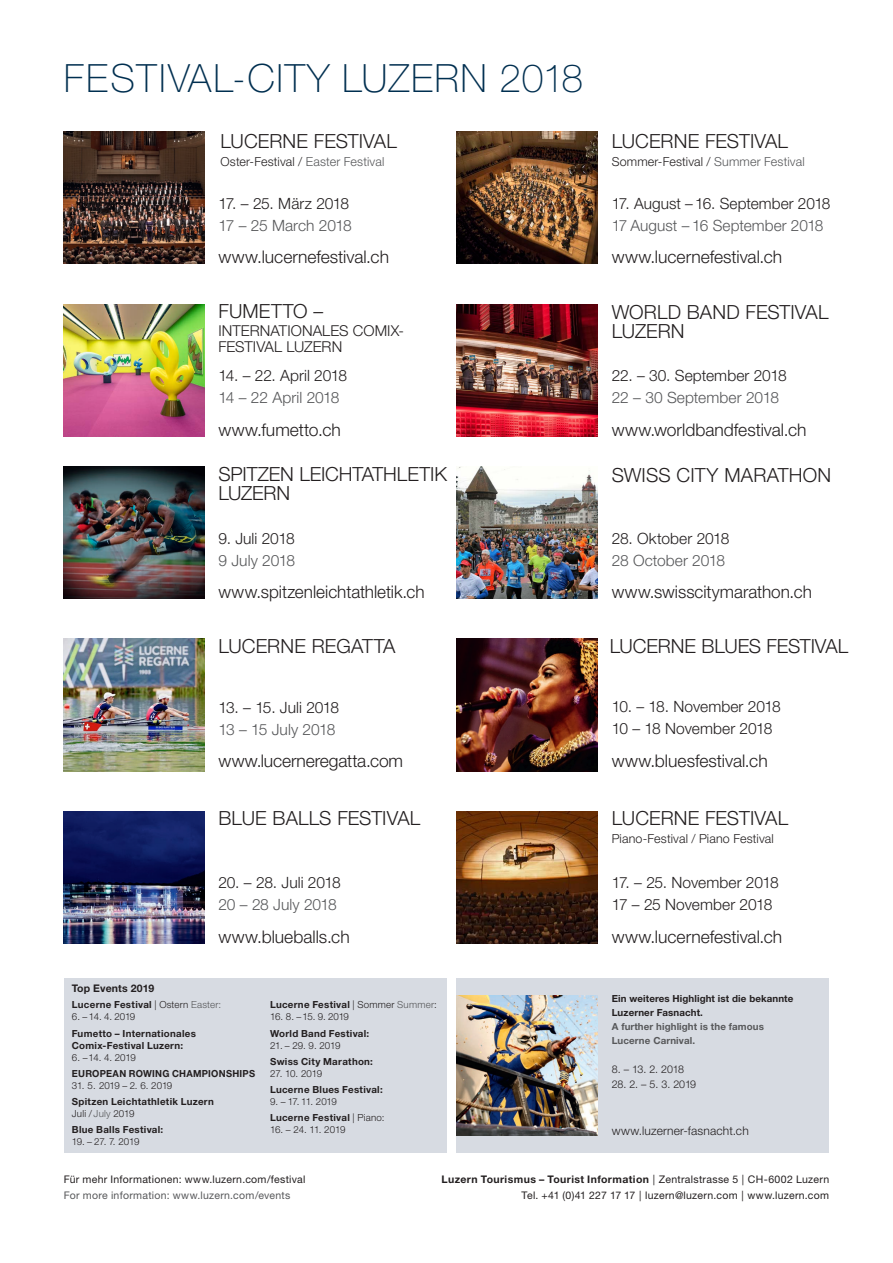
<style>
.page{position:relative;width:893px;height:1263px;background:#fff}
.page>*{position:absolute;margin:0;border:0;box-sizing:border-box;transform-origin:0 0}
.t1{font:100 39px "Helvetica Neue LT Std";letter-spacing:.04em;color:#002f50}
.t2{font:300 19.5px/19.2px "Helvetica Neue LT Std";color:#231f20}
.t3{font:300 17.4px "Helvetica Neue LT Std";color:#231f20}
.t4{font:300 15.6px/21.8px "Helvetica Neue LT Std";letter-spacing:-.01em;color:#231f20}
.t5{font:300 15.6px "Helvetica Neue LT Std";letter-spacing:-.01em;color:#57585a}
.t6{font:300 15px "Helvetica Neue LT Std";color:#231f20}
.t7{font:300 12.45px "Helvetica Neue LT Std";letter-spacing:.015em;color:#231f20}
.t8{font:300 12px "Helvetica Neue LT Std";letter-spacing:.015em;color:#231f20}
.t9{font:300 10.65px "Helvetica Neue LT Std";letter-spacing:-.02em;color:#231f20}
.t10{font:10.5px/16.5px "Helvetica Neue LT Std";letter-spacing:.025em;color:#231f20;text-align:right}
.t11{font:10.5px "Helvetica Neue LT Std";letter-spacing:.03em;color:#57585a}
.t12{font:700 10.5px "Helvetica Neue LT Std";letter-spacing:.01em;color:#231f20}
.t13{font:700 9.75px/12px "Helvetica Neue LT Std";letter-spacing:.03em;color:#231f20}
.t14{font:300 9.75px/16.2px "Helvetica Neue LT Std";letter-spacing:-.02em;color:#231f20}
.t15{font:700 9.75px/14px "Helvetica Neue LT Std";letter-spacing:.01em;color:#231f20}
.t16{font:700 9.75px/14px "Helvetica Neue LT Std";letter-spacing:.01em;color:#57585a}
.t17{font:700 9.75px "Helvetica Neue LT Std";letter-spacing:.03em;color:#231f20;scale:.96 1}
.s1{color:#57585a}
.s2{font-weight:300}
.s3{font-weight:300;color:#57585a}
.s4{font-weight:700}
</style>
<div class="page">
<img style="left:457px;top:304px;width:141px;height:132px">
<img style="left:457px;top:467px;width:141px;height:132px">
<img style="left:457px;top:639px;width:141px;height:132px">
<img style="left:457px;top:811px;width:141px;height:132px">
<img style="left:64px;top:304px;width:141px;height:132px">
<img style="left:64px;top:132px;width:141px;height:132px">
<img style="left:457px;top:132px;width:141px;height:132px">
<img style="left:64px;top:639px;width:141px;height:132px">
<img style="left:64px;top:467px;width:141px;height:132px">
<img style="left:64px;top:811px;width:141px;height:133px">
<div style="left:457px;top:978px;width:372px;height:174px;background:#d7dbe2"></div>
<div style="left:64px;top:978px;width:382px;height:174px;background:#d7dbe2"></div>
<img style="left:457px;top:995px;width:140px;height:140px">
<h1 class="t1" style="left:64px;top:55px;width:521px">FESTIVAL-CITY LUZERN 2018</h1>
<h2 class="t2" style="left:221px;top:131px;width:178px">LUCERNE FESTIVAL</h2>
<p class="t7" style="left:221px;top:154px;width:165px">Oster-Festival / <span class="s1">Easter Festival</span></p>
<h3 class="t4" style="left:218px;top:192px;width:132px">17. – 25. März 2018</h3>
<h3 class="t5" style="left:218px;top:216px;width:135px">17 – 25 March 2018</h3>
<h3 class="t3" style="left:218px;top:247px;width:172px">www.lucernefestival.ch</h3>
<h2 class="t2" style="left:218px;top:301px;width:25px">Fumetto</h2>
<h2 class="t2" style="left:314px;top:301px;width:11px">–</h2>
<h3 class="t6" style="left:218px;top:321px;width:14px">Internationales</h3>
<h3 class="t6" style="left:353px;top:321px;width:21px">Comi</h3>
<h3 class="t6" style="left:391px;top:321px;width:15px">x-</h3>
<h3 class="t6" style="left:218px;top:338px;width:17px">Festival</h3>
<h3 class="t6" style="left:286px;top:338px;width:37px">Luzern</h3>
<h3 class="t4" style="left:218px;top:364px;width:130px">14. – 22. April 2018</h3>
<h3 class="t5" style="left:218px;top:388px;width:123px">14 – 22 April 2018</h3>
<h3 class="t3" style="left:218px;top:419px;width:124px">www.fumetto.ch</h3>
<h2 class="t2" style="left:612px;top:131px;width:178px">LUCERNE FESTIVAL</h2>
<p class="t7" style="left:612px;top:154px;width:194px">Sommer-Festival / <span class="s1">Summer Festival</span></p>
<h3 class="t4" style="left:612px;top:192px;width:220px">17. August – 16. September 2018</h3>
<h3 class="t5" style="left:612px;top:216px;width:213px">17 August – 16 September 2018</h3>
<h3 class="t3" style="left:612px;top:247px;width:172px">www.lucernefestival.ch</h3>
<h2 class="t2" style="left:612px;top:302px;width:218px">WORLD BAND FESTIVAL<br>LUZERN</h2>
<h3 class="t4" style="left:612px;top:364px;width:177px">22. – 30. September 2018</h3>
<h3 class="t5" style="left:612px;top:388px;width:169px">22 – 30 September 2018</h3>
<h3 class="t3" style="left:612px;top:419px;width:196px">www.worldbandfestival.ch</h3>
<h2 class="t2" style="left:218px;top:464px;width:230px">SPITZEN LEICHTATHLETIK<br>LUZERN</h2>
<h2 class="t2" style="left:612px;top:465px;width:25px">Swiss</h2>
<h2 class="t2" style="left:676px;top:465px;width:62px">cit y marathon</h2>
<h3 class="t4" style="left:218px;top:527px;width:78px">9. Juli 2018</h3>
<h3 class="t5" style="left:218px;top:551px;width:78px">9 July 2018</h3>
<h3 class="t3" style="left:218px;top:582px;width:208px">www.spitzenleichtathletik.ch</h3>
<h3 class="t4" style="left:612px;top:527px;width:119px">28. Oktober 2018</h3>
<h3 class="t5" style="left:612px;top:551px;width:115px">28 October 2018</h3>
<h3 class="t3" style="left:612px;top:581px;width:202px">www.swisscitymarathon.ch</h3>
<h2 class="t2" style="left:218px;top:636px;width:24px">Lucerne</h2>
<h2 class="t2" style="left:312px;top:636px;width:52px">Regatta</h2>
<h2 class="t2" style="left:610px;top:636px;width:24px">Lucerne</h2>
<h2 class="t2" style="left:701px;top:636px;width:26px">Blues</h2>
<h2 class="t2" style="left:767px;top:636px;width:22px">Festival</h2>
<h3 class="t4" style="left:218px;top:696px;width:122px">13. – 15. Juli 2018</h3>
<h3 class="t5" style="left:218px;top:719px;width:119px">13 – 15 July 2018</h3>
<h3 class="t3" style="left:218px;top:750px;width:186px">www.lucerneregatta.com</h3>
<h2 class="t2" style="left:218px;top:808px;width:203px">BLUE BALLS FESTIVAL</h2>
<p class="t12" style="left:72px;top:982px;width:84px">Top Events 2019</p>
<h3 class="t4" style="left:218px;top:871px;width:124px">20. – 28. Juli 2018</h3>
<h3 class="t5" style="left:218px;top:895px;width:120px">20 – 28 July 2018</h3>
<h3 class="t3" style="left:218px;top:926px;width:133px">www.blueballs.ch</h3>
<p class="t13" style="left:72px;top:999px;width:151px">Lucerne Festival <span class="s2">| Ostern</span> <span class="s3">Easter:</span></p>
<p class="t14" style="left:72px;top:1009px;width:65px">6. – 14. 4. 2019</p>
<p class="t13" style="left:72px;top:1027px;width:126px">Fumetto – Internationales<br>Comix-Festival Luzern:</p>
<p class="t14" style="left:72px;top:1049px;width:66px">6. – 14. 4. 2019</p>
<p class="t17" style="left:72px;top:1067px;width:192px">EUROPEAN ROWING CHAMPIONSHIPS</p>
<p class="t14" style="left:72px;top:1077px;width:102px">31. 5. 2019 – 2. 6. 2019</p>
<p class="t13" style="left:72px;top:1095px;width:144px">Spitzen Leichtathletik Luzern<br><span class="s2">Juli /</span> <span class="s3">July</span> <span class="s2">2019</span></p>
<p class="t13" style="left:72px;top:1124px;width:93px">Blue Balls Festival:</p>
<p class="t14" style="left:72px;top:1134px;width:69px">19. – 27. 7. 2019</p>
<p class="t13" style="left:270px;top:999px;width:168px">Lucerne Festival <span class="s2">| Sommer</span> <span class="s3">Summer</span><span class="s2">:</span></p>
<p class="t14" style="left:270px;top:1009px;width:80px">16. 8. – 15. 9. 2019</p>
<p class="t13" style="left:270px;top:1027px;width:101px">World Band Festival:</p>
<p class="t14" style="left:270px;top:1037px;width:72px">21. – 29. 9. 2019</p>
<p class="t13" style="left:270px;top:1055px;width:105px">Swiss City Marathon:</p>
<p class="t14" style="left:270px;top:1065px;width:54px">27. 10. 2019</p>
<p class="t13" style="left:270px;top:1083px;width:114px">Lucerne Blues Festival:</p>
<p class="t14" style="left:270px;top:1093px;width:116px">9. – 17. 11. 2019<br><span class="s4">Lucerne Festival</span> | Piano:</p>
<p class="t14" style="left:270px;top:1122px;width:77px">16. – 24. 11. 2019</p>
<h3 class="t4" style="left:612px;top:696px;width:171px">10. – 18. November 2018<br>10 – 18 November 2018</h3>
<h3 class="t3" style="left:612px;top:750px;width:157px">www.bluesfestival.ch</h3>
<h2 class="t2" style="left:612px;top:808px;width:24px">Lucerne</h2>
<h2 class="t2" style="left:705px;top:808px;width:22px">Festival</h2>
<p class="t7" style="left:612px;top:831px;width:164px">Piano-Festival / Piano Festival</p>
<h3 class="t4" style="left:612px;top:871px;width:169px">17. – 25. November 2018<br>17 – 25 November 2018</h3>
<h3 class="t3" style="left:612px;top:926px;width:172px">www.lucernefestival.ch</h3>
<p class="t15" style="left:612px;top:991px;width:183px">Ein weiteres Highlight ist die bekannte<br>Luzerner Fasnacht.</p>
<p class="t16" style="left:612px;top:1019px;width:154px">A further highlight is the famous<br>Lucerne Carnival.</p>
<p class="t9" style="left:612px;top:1062px;width:74px">8. – 13. 2. 2018</p>
<p class="t9" style="left:612px;top:1077px;width:86px">28. 2. – 5. 3. 2019</p>
<p class="t8" style="left:612px;top:1124px;width:139px">www.luzerner-fasnacht.ch</p>
<p class="t10" style="left:64px;top:1170px;width:243px">Für mehr Informationen: www.luzern.com/festival</p>
<p class="t11" style="left:64px;top:1189px;width:228px">For more information: www.luzern.com/events</p>
<p class="t10" style="left:442px;top:1170px;width:389px"><span class="s4">Luzern Tourismus – Tourist Information</span> | Zentralstrasse 5 | CH-6002 Luzern<br>Tel. +41 (0)41 227 17 17 | luzern@luzern.com | www.luzern.com</p>
</div>
